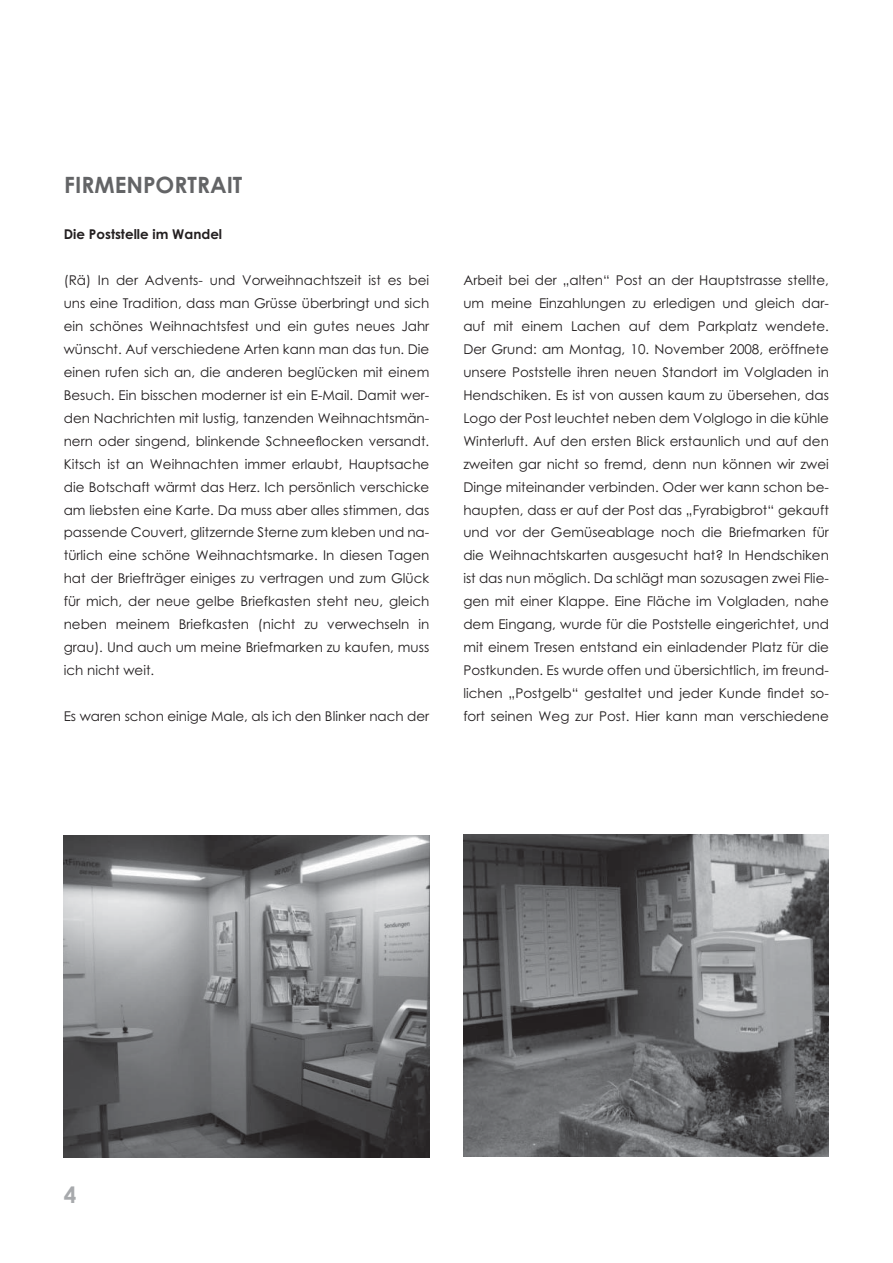
<style>
.page{position:relative;width:893px;height:1263px;background:#fff}
.page>*{position:absolute;margin:0;border:0;box-sizing:border-box;transform-origin:0 0}
.t1{font:700 22.5px "Century Gothic";color:#636466}
.t2{font:700 22.5px "Century Gothic";color:#a7a9ac}
.t3{font:13.5px/23px "Century Gothic";color:#231f20;text-align:justify}
.t4{font:700 13.5px "Century Gothic";color:#231f20}
</style>
<div class="page">
<img style="left:64px;top:836px;width:365px;height:321px">
<img style="left:463px;top:835px;width:366px;height:321px">
<h1 class="t1" style="left:64px;top:177px;width:180px">FIRMENPORTRAIT</h1>
<p class="t4" style="left:64px;top:229px;width:160px">Die Poststelle im Wandel</p>
<p class="t3" style="left:64px;top:270px;width:367px">(Rä) In der Advents- und Vorweihnachtszeit ist es bei uns eine Tradition, dass man Grüsse überbringt und sich ein schönes Weihnachtsfest und ein gutes neues Jahr wünscht. Auf verschiedene Arten kann man das tun. Die einen rufen sich an, die anderen beglücken mit einem Besuch. Ein bisschen moderner ist ein E-Mail. Damit wer&shy;den Nachrichten mit lustig, tanzenden Weihnachtsmän&shy;nern oder singend, blinkende Schneeflocken versandt.<br>Kitsch ist an Weihnachten immer erlaubt, Hauptsache die Botschaft wärmt das Herz. Ich persönlich verschicke am liebsten eine Karte. Da muss aber alles stimmen, das passende Couvert, glitzernde Sterne zum kleben und na&shy;türlich eine schöne Weihnachtsmarke. In diesen Tagen hat der Briefträger einiges zu vertragen und zum Glück für mich, der neue gelbe Briefkasten steht neu, gleich neben meinem Briefkasten (nicht zu verwechseln in grau). Und auch um meine Briefmarken zu kaufen, muss ich nicht weit.</p>
<p class="t3" style="left:64px;top:706px;width:367px">Es waren schon einige Male, als ich den Blinker nach der</p>
<p class="t3" style="left:463px;top:270px;width:367px">Arbeit bei der „alten“ Post an der Hauptstrasse stellte, um meine Einzahlungen zu erledigen und gleich dar&shy;auf mit einem Lachen auf dem Parkplatz wendete.<br>Der Grund: am Montag, 10. November 2008, eröffnete unsere Poststelle ihren neuen Standort im Volgladen in Hendschiken. Es ist von aussen kaum zu übersehen, das Logo der Post leuchtet neben dem Volglogo in die kühle Winterluft. Auf den ersten Blick erstaunlich und auf den zweiten gar nicht so fremd, denn nun können wir zwei Dinge miteinander verbinden. Oder wer kann schon be&shy;haupten, dass er auf der Post das „Fyrabigbrot“ gekauft und vor der Gemüseablage noch die Briefmarken für die Weihnachtskarten ausgesucht hat? In Hendschiken ist das nun möglich. Da schlägt man sozusagen zwei Flie&shy;gen mit einer Klappe. Eine Fläche im Volgladen, nahe dem Eingang, wurde für die Poststelle eingerichtet, und mit einem Tresen entstand ein einladender Platz für die Postkunden. Es wurde offen und übersichtlich, im freund&shy;lichen „Postgelb“ gestaltet und jeder Kunde findet so&shy;fort seinen Weg zur Post. Hier kann man verschiedene</p>
<h1 class="t2" style="left:64px;top:1186px;width:14px">4</h1>
</div>
